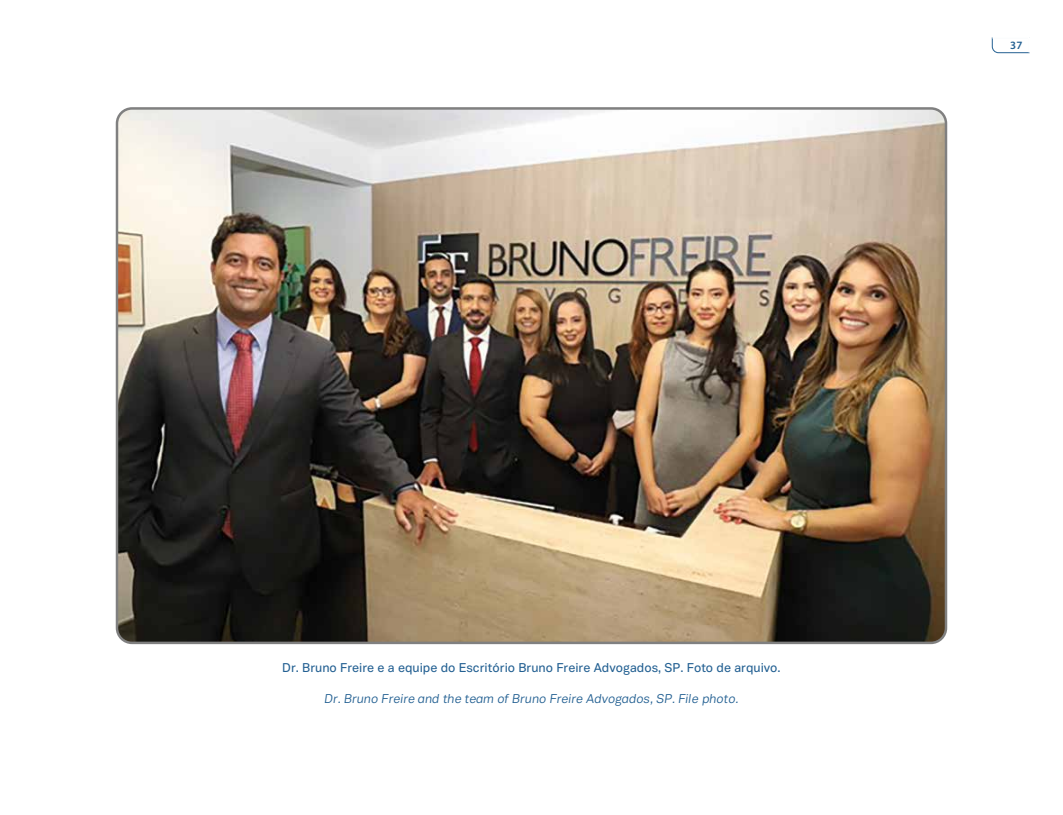
<style>
.page{position:relative;width:1063px;height:815px;background:#fff}
.page>*{position:absolute;margin:0;border:0;box-sizing:border-box;transform-origin:0 0}
.t1{font:500 12.5px "Vaud";color:#236092}
.t2{font:italic 12.5px "Vaud";color:#236092}
.t3{font:600 11.25px "Myriad Pro";color:#236092}
</style>
<div class="page">
<svg style="left:992px;top:37px;width:38px;height:16px"></svg>
<img style="left:118px;top:110px;width:827px;height:532px">
<p class="t3" style="left:1010px;top:38px;width:14px">37</p>
<p class="t1" style="left:282px;top:660px;width:500px">Dr. Bruno Freire e a equipe do Escritório Bruno Freire Advogados, SP. Foto de arquivo.</p>
<p class="t2" style="left:324px;top:691px;width:416px">Dr. Bruno Freire and the team of Bruno Freire Advogados, SP. File photo.</p>
</div>
